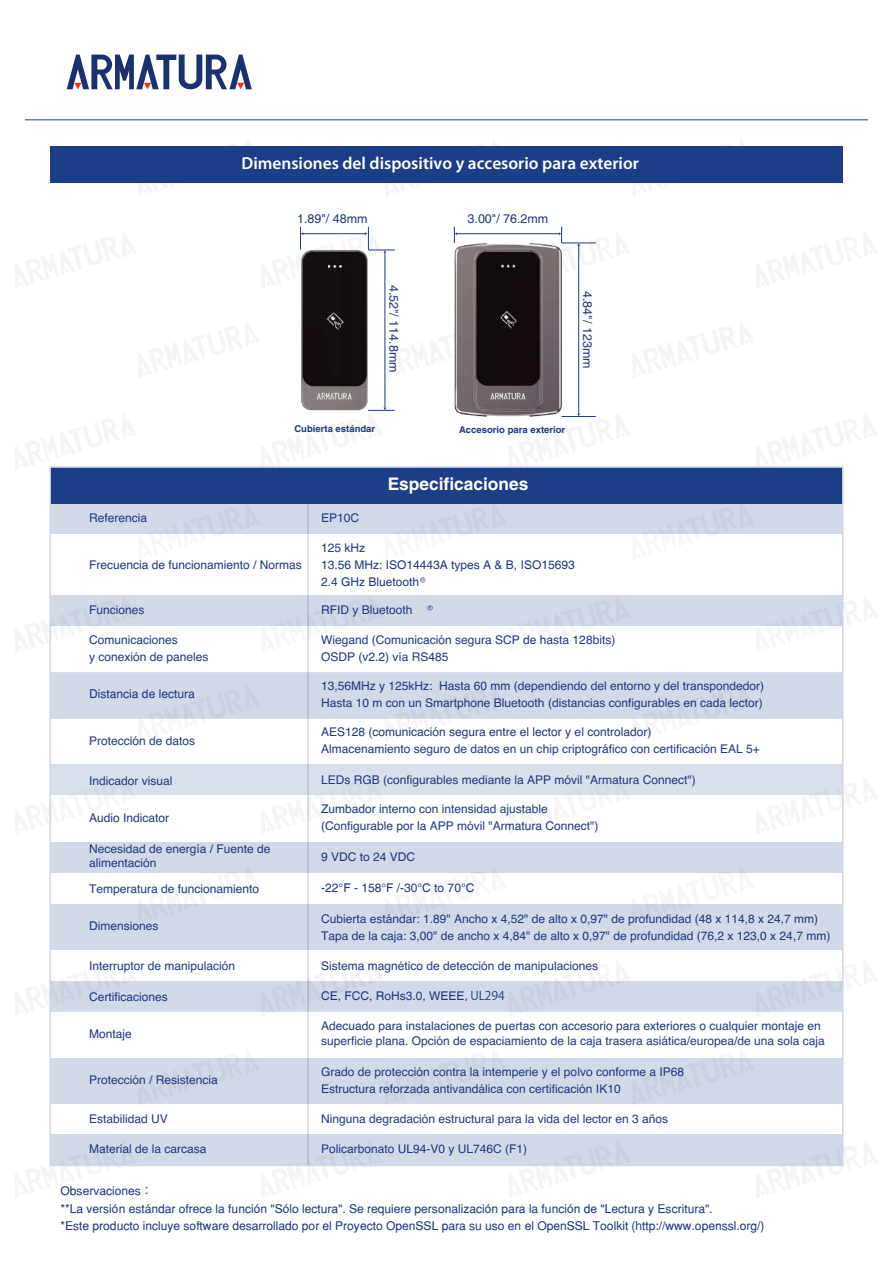
<style>
.page{position:relative;width:893px;height:1263px;background:#fff}
.page>*{position:absolute;margin:0;border:0;box-sizing:border-box;transform-origin:0 0}
.t1{font:600 17.4px "Myriad Pro";color:#fff}
.t2{font:700 17.4px "Helvetica";color:#fff}
.t3{font:12.45px "Helvetica";color:#20387e}
.t4{font:12px/17.1px "Helvetica";color:#20387e}
.t5{font:12px/17.2px "Helvetica";color:#20387e}
.t6{font:12px/17.1px "Helvetica";color:#20387e}
.t7{font:700 9.45px "Helvetica";color:#20387e}
.s1{font-style:inherit}
.s2{font-family:"Koz Go Pr 6 N"}
.s3{font-family:"Koz Min Pr 6 N"}
</style>
<div class="page">
<svg style="left:138px;top:146px;width:122px;height:1px"></svg>
<svg style="left:385px;top:146px;width:122px;height:1px"></svg>
<svg style="left:632px;top:146px;width:123px;height:1px"></svg>
<svg style="left:843px;top:596px;width:1px;height:57px"></svg>
<svg style="left:843px;top:778px;width:1px;height:57px"></svg>
<svg style="left:843px;top:959px;width:1px;height:57px"></svg>
<svg style="left:49px;top:1166px;width:76px;height:1px"></svg>
<svg style="left:286px;top:1166px;width:85px;height:1px"></svg>
<svg style="left:534px;top:1166px;width:85px;height:1px"></svg>
<svg style="left:781px;top:1141px;width:63px;height:26px"></svg>
<hr style="left:25px;top:120px;width:843px;height:1px;background:#1b3e87">
<svg style="left:67px;top:55px;width:185px;height:34px"></svg>
<div style="left:50px;top:147px;width:793px;height:36px;background:#1b3e87"></div>
<hr style="left:385px;top:252px;width:1px;height:156px;background:#1b3e87">
<svg style="left:309px;top:407px;width:86px;height:4px"></svg>
<svg style="left:300px;top:227px;width:95px;height:62px"></svg>
<img style="left:301px;top:250px;width:67px;height:160px">
<svg style="left:317px;top:393px;width:35px;height:6px"></svg>
<hr style="left:456px;top:233px;width:103px;height:1px;background:#1b3e87">
<svg style="left:454px;top:227px;width:3px;height:16px"></svg>
<hr style="left:578px;top:245px;width:1px;height:169px;background:#1b3e87">
<svg style="left:562px;top:414px;width:34px;height:3px"></svg>
<svg style="left:508px;top:227px;width:88px;height:62px"></svg>
<img style="left:454px;top:243px;width:108px;height:174px">
<svg style="left:490px;top:393px;width:35px;height:6px"></svg>
<div style="left:50px;top:903px;width:793px;height:31px;background:#d2d9e7"></div>
<div style="left:50px;top:934px;width:793px;height:16px;background:#d2d9e7"></div>
<div style="left:50px;top:672px;width:793px;height:31px;background:#d2d9e7"></div>
<div style="left:50px;top:703px;width:793px;height:15px;background:#d2d9e7"></div>
<div style="left:50px;top:1057px;width:793px;height:31px;background:#d2d9e7"></div>
<div style="left:50px;top:1088px;width:793px;height:16px;background:#d2d9e7"></div>
<div style="left:50px;top:981px;width:793px;height:30px;background:#d2d9e7"></div>
<div style="left:50px;top:503px;width:793px;height:31px;background:#d2d9e7"></div>
<div style="left:50px;top:467px;width:793px;height:36px;background:#1b3e87"></div>
<div style="left:50px;top:595px;width:793px;height:31px;background:#d2d9e7"></div>
<div style="left:50px;top:764px;width:793px;height:31px;background:#dae0eb"></div>
<div style="left:50px;top:842px;width:793px;height:30px;background:#d2d9e7"></div>
<div style="left:50px;top:1042px;width:793px;height:16px;background:#fff"></div>
<div style="left:50px;top:1134px;width:793px;height:32px;background:#d2d9e7"></div>
<hr style="left:307px;top:472px;width:2px;height:694px;background:#1b3e87">
<svg style="left:427px;top:605px;width:6px;height:5px"></svg>
<svg style="left:420px;top:577px;width:5px;height:5px"></svg>
<h1 class="t1" style="left:242px;top:152px;width:399px">Dimensiones del dispositivo y accesorio para exterior</h1>
<p class="t3" style="left:297px;top:212px;width:72px">1.89"/ 48mm</p>
<p class="t3" style="left:468px;top:212px;width:82px">3.00"/ 76.2mm</p>
<p class="t3" style="left:401px;top:285px;width:89px;rotate:90deg">4.52"/ 114.8mm</p>
<p class="t3" style="left:595px;top:291px;width:79px;rotate:90deg">4.84"/ 123mm</p>
<p class="t7" style="left:294px;top:423px;width:82px">Cubierta estándar</p>
<p class="t7" style="left:459px;top:424px;width:108px">Accesorio para exterior</p>
<p class="t4" style="left:89px;top:509px;width:60px">Referencia</p>
<p class="t6" style="left:321px;top:509px;width:40px">EP10C</p>
<h1 class="t2" style="left:388px;top:473px;width:142px">Especificaciones</h1>
<p class="t4" style="left:89px;top:557px;width:214px">Frecuencia de funcionamiento / Normas</p>
<p class="t6" style="left:321px;top:540px;width:255px">125 kHz<br>13.56 MHz: ISO14443A types A &amp; B, ISO15693<br>2.4 GHz Bluetooth</p>
<p class="t4" style="left:89px;top:601px;width:57px">Funciones</p>
<p class="t4" style="left:321px;top:601px;width:93px">RFID y Bluetooth</p>
<p class="t4" style="left:89px;top:631px;width:121px">Comunicaciones<br>y conexión de paneles</p>
<p class="t4" style="left:321px;top:631px;width:296px">Wiegand (Comunicación segura SCP de hasta 128bits)<br>OSDP (v2.2) vía RS485</p>
<p class="t5" style="left:89px;top:685px;width:107px">Distancia de lectura</p>
<p class="t4" style="left:321px;top:677px;width:444px">13,56MHz y 125kHz: Hasta 60 mm (dependiendo del entorno y del transpondedor)<br>Hasta 10 m con un Smartphone Bluetooth (distancias configurables en cada lector)</p>
<p class="t4" style="left:89px;top:732px;width:108px">Protección de datos</p>
<p class="t4" style="left:321px;top:724px;width:440px">AES128 (comunicación segura entre el lector y el controlador)<br>Almacenamiento seguro de datos en un chip criptográfico con certificación EAL 5+</p>
<p class="t4" style="left:89px;top:772px;width:85px">Indicador visual</p>
<p class="t4" style="left:321px;top:772px;width:376px">LEDs RGB (configurables mediante la APP móvil "Armatura Connect")</p>
<p class="t4" style="left:89px;top:809px;width:82px">Audio Indicator</p>
<p class="t4" style="left:321px;top:800px;width:279px">Zumbador interno con intensidad ajustable (Configurable por la APP móvil "Armatura Connect")</p>
<p class="t4" style="left:89px;top:842px;width:183px;line-height:14.4px">Necesidad de energía / Fuente de alimentación</p>
<p class="t6" style="left:321px;top:849px;width:96px">9 VDC to 24 VDC</p>
<p class="t4" style="left:89px;top:880px;width:172px">Temperatura de funcionamiento</p>
<p class="t6" style="left:321px;top:880px;width:155px">-22°F - 158°F /-30°C to 70°C</p>
<p class="t6" style="left:89px;top:918px;width:71px">Dimension<span class="s1">e</span>s</p>
<p class="t4" style="left:321px;top:910px;width:511px">Cubierta estándar: 1.89" Ancho x 4,52" de alto x 0,97" de profundidad (48 x 114,8 x 24,7 mm)<br>Tapa de la caja: 3,00" de ancho x 4,84" de alto x 0,97" de profundidad (76,2 x 123,0 x 24,7 mm)</p>
<p class="t4" style="left:89px;top:957px;width:148px">Interruptor de manipulación</p>
<p class="t4" style="left:321px;top:957px;width:278px">Sistema magnético de detección de manipulaciones</p>
<p class="t6" style="left:89px;top:988px;width:80px">Certifica<span class="s1">ciones</span></p>
<p class="t6" style="left:321px;top:988px;width:185px">CE, FCC, RoHs3.0, WEEE<span class="s2">，UL294</span></p>
<p class="t4" style="left:89px;top:1026px;width:44px">Montaje</p>
<p class="t4" style="left:321px;top:1019px;width:505px;line-height:14.4px">Adecuado para instalaciones de puertas con accesorio para exteriores o cualquier montaje en superficie plana. Opción de espaciamiento de la caja trasera asiática/europea/de una sola caja</p>
<p class="t4" style="left:89px;top:1072px;width:130px">Protección / Resistencia</p>
<p class="t4" style="left:321px;top:1063px;width:364px">Grado de protección contra la intemperie y el polvo conforme a IP68<br>Estructura reforzada antivandálica con certificación IK10</p>
<p class="t4" style="left:321px;top:1110px;width:348px">Ninguna degradación estructural para la vida del lector en 3 años</p>
<p class="t4" style="left:89px;top:1110px;width:80px">Estabilidad UV</p>
<p class="t4" style="left:89px;top:1141px;width:119px">Material de la carcasa</p>
<p class="t4" style="left:321px;top:1141px;width:208px">Policarbonato UL94-V0 y UL746C (F1)</p>
<p class="t5" style="left:61px;top:1182px;width:705px">Observaciones<span class="s3">：<br></span>**La versión estándar ofrece la función "Sólo lectura". Se requiere personalización para la función de "Lectura y Escritura".<br>*Este producto incluye software desarrollado por el Proyecto OpenSSL para su uso en el OpenSSL Toolkit (http://www.openssl.org/)</p>
</div>
